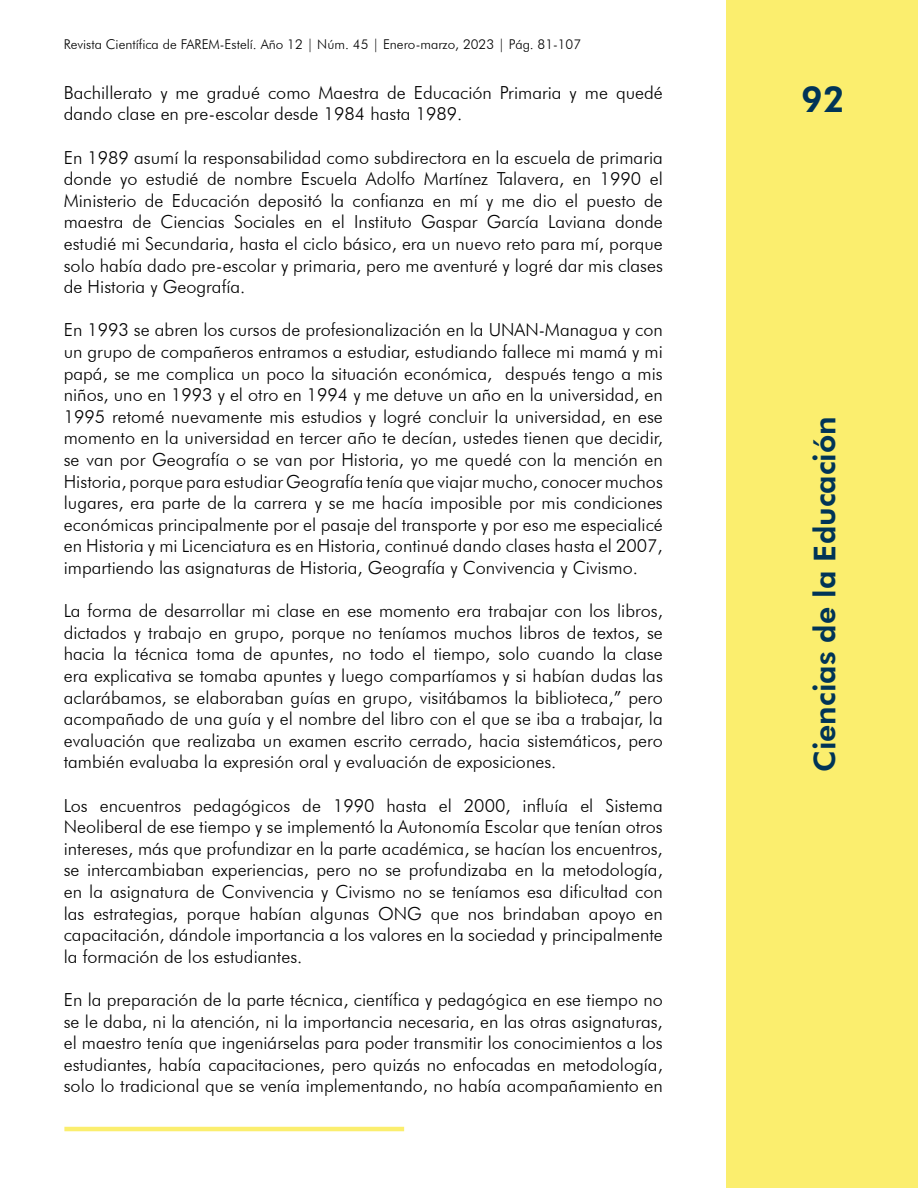
<style>
.page{position:relative;width:918px;height:1188px;background:#fff}
.page>*{position:absolute;margin:0;border:0;box-sizing:border-box;transform-origin:0 0}
.t1{font:800 36px "Futura BT";color:#003457}
.t2{font:800 30px "Futura BT";color:#003457}
.t3{font:300 18px/21.6px "Futura BT";color:#000;text-align:justify}
.t4{font:300 13.5px "Futura BT";color:#000}
</style>
<div class="page">
<div style="left:727px;top:0;width:191px;height:1188px;background:#fbee6e"></div>
<hr style="left:64px;top:1127px;width:340px;height:4px;background:#fbee6e">
<p class="t4" style="left:64px;top:36px;width:519px">Revista Científica de FAREM-Estelí. Año 12 | Núm. 45 | Enero-marzo, 2023 | Pág. 81-107</p>
<p class="t3" style="left:64px;top:81px;width:601px">Bachillerato y me gradué como Maestra de Educación Primaria y me quedé dando clase en pre-escolar desde 1984 hasta 1989.</p>
<p class="t3" style="left:64px;top:146px;width:601px">En 1989 asumí la responsabilidad como subdirectora en la escuela de primaria donde yo estudié de nombre Escuela Adolfo Martínez Talavera, en 1990 el Ministerio de Educación depositó la confianza en mí y me dio el puesto de maestra de Ciencias Sociales en el Instituto Gaspar García Laviana donde estudié mi Secundaria, hasta el ciclo básico, era un nuevo reto para mí, porque solo había dado pre-escolar y primaria, pero me aventuré y logré dar mis clases de Historia y Geografía.</p>
<p class="t3" style="left:64px;top:319px;width:601px">En 1993 se abren los cursos de profesionalización en la UNAN-Managua y con un grupo de compañeros entramos a estudiar, estudiando fallece mi mamá y mi papá, se me complica un poco la situación económica, después tengo a mis niños, uno en 1993 y el otro en 1994 y me detuve un año en la universidad, en 1995 retomé nuevamente mis estudios y logré concluir la universidad, en ese momento en la universidad en tercer año te decían, ustedes tienen que decidir, se van por Geografía o se van por Historia, yo me quedé con la mención en Historia, porque para estudiar Geografía tenía que viajar mucho, conocer muchos lugares, era parte de la carrera y se me hacía imposible por mis condiciones económicas principalmente por el pasaje del transporte y por eso me especialicé en Historia y mi Licenciatura es en Historia, continué dando clases hasta el 2007, impartiendo las asignaturas de Historia, Geografía y Convivencia y Civismo.</p>
<p class="t3" style="left:64px;top:600px;width:601px">La forma de desarrollar mi clase en ese momento era trabajar con los libros, dictados y trabajo en grupo, porque no teníamos muchos libros de textos, se hacia la técnica toma de apuntes, no todo el tiempo, solo cuando la clase era explicativa se tomaba apuntes y luego compartíamos y si habían dudas las aclarábamos, se elaboraban guías en grupo, visitábamos la biblioteca,” pero acompañado de una guía y el nombre del libro con el que se iba a trabajar, la evaluación que realizaba un examen escrito cerrado, hacia sistemáticos, pero también evaluaba la expresión oral y evaluación de exposiciones.</p>
<p class="t3" style="left:64px;top:794px;width:601px">Los encuentros pedagógicos de 1990 hasta el 2000, influía el Sistema Neoliberal de ese tiempo y se implementó la Autonomía Escolar que tenían otros intereses, más que profundizar en la parte académica, se hacían los encuentros, se intercambiaban experiencias, pero no se profundizaba en la metodología, en la asignatura de Convivencia y Civismo no se teníamos esa dificultad con las estrategias, porque habían algunas ONG que nos brindaban apoyo en capacitación, dándole importancia a los valores en la sociedad y principalmente la formación de los estudiantes.</p>
<p class="t3" style="left:64px;top:989px;width:601px">En la preparación de la parte técnica, científica y pedagógica en ese tiempo no se le daba, ni la atención, ni la importancia necesaria, en las otras asignaturas, el maestro tenía que ingeniárselas para poder transmitir los conocimientos a los estudiantes, había capacitaciones, pero quizás no enfocadas en metodología, solo lo tradicional que se venía implementando, no había acompañamiento en</p>
<h1 class="t1" style="left:801px;top:78px;width:46px">92</h1>
<h2 class="t2" style="left:807px;top:772px;width:357px;rotate:-90deg">Ciencias de la Educación</h2>
</div>
